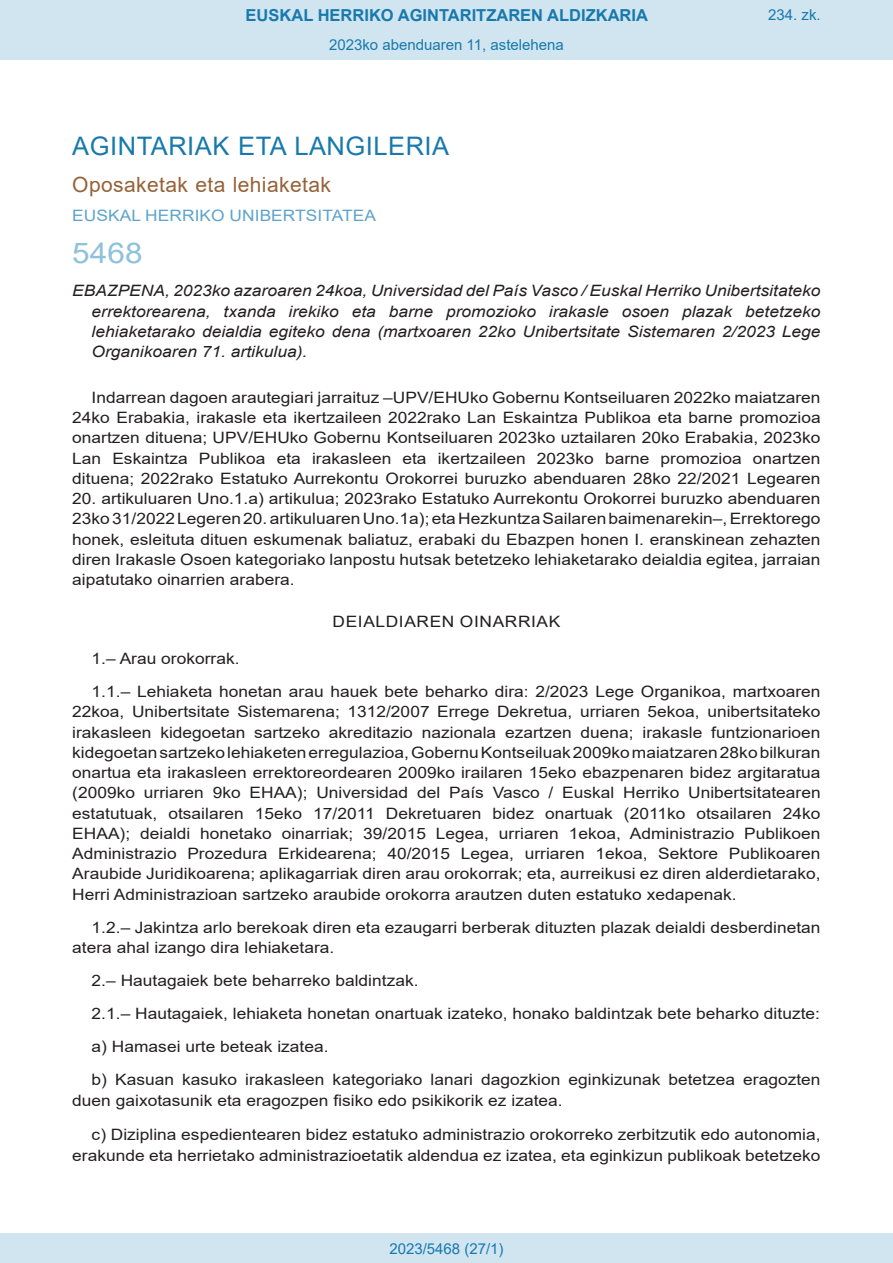
<style>
.page{position:relative;width:893px;height:1263px;background:#fff}
.page>*{position:absolute;margin:0;border:0;box-sizing:border-box;transform-origin:0 0}
.BOPVOrden{font:28.5px "Arial";color:#90c0db;scale:1.11 1}
.BOPVSeccion{font:25.5px "Arial";letter-spacing:.02em;color:#1879ad}
.BOPVSubseccion{font:21px "Arial";letter-spacing:.02em;color:#956338}
.t1{font:700 16.5px "Arial";color:#1879ad}
.BOPVDetalle{font:15.6px/20.2px "Arial";color:#231f20;text-align:justify;scale:1.11 1}
.BOPVTitulo{font:italic 15.6px/20.2px "Arial";color:#231f20;text-align:justify;scale:1.11 1}
.BOPVOrganismo{font:15.6px "Arial";letter-spacing:.005em;color:#5ea4ca;scale:1.11 1}
.BOPVClave{font:15.6px "Arial";letter-spacing:.035em;color:#231f20;scale:1.11 1}
.Paginacion_Centro{font:15px "Arial";color:#1879ad}
</style>
<div class="page">
<div style="left:0;top:0;width:893px;height:60px;background:#d0e5f0"></div>
<div style="left:0;top:1233px;width:893px;height:30px;background:#d0e5f0"></div>
<p class="t1" style="left:246px;top:3px;width:404px">EUSKAL HERRIKO AGINTARITZAREN ALDIZKARIA</p>
<p class="Paginacion_Centro" style="left:329px;top:35px;width:236px">2023ko abenduaren 11, astelehena</p>
<p class="Paginacion_Centro" style="left:768px;top:5px;width:54px">234. zk.</p>
<p class="BOPVSeccion" style="left:72px;top:128px;width:378px">AGINTARIAK ETA LANGILERIA</p>
<p class="BOPVSubseccion" style="left:72px;top:170px;width:260px">Oposaketak eta lehiaketak</p>
<p class="BOPVOrganismo" style="left:72px;top:205px;width:275px">EUSKAL HERRIKO UNIBERTSITATEA</p>
<p class="BOPVOrden" style="left:72px;top:234px;width:65px">5468</p>
<p class="BOPVTitulo" style="left:92px;top:281px;width:658px;text-indent:-19px">EBAZPENA, 2023ko azaroaren 24koa, Universidad del País Vasco / Euskal Herriko Unibertsitateko errektorearena, txanda irekiko eta barne promozioko irakasle osoen plazak betetzeko lehiaketarako deialdia egiteko dena (martxoaren 22ko Unibertsitate Sistemaren 2/2023 Lege Organikoaren 71. artikulua).</p>
<p class="BOPVDetalle" style="left:72px;top:387px;width:676px;text-indent:19px">Indarrean dagoen arautegiari jarraituz –UPV/EHUko Gobernu Kontseiluaren 2022ko maiatzaren 24ko Erabakia, irakasle eta ikertzaileen 2022rako Lan Eskaintza Publikoa eta barne promozioa onartzen dituena; UPV/EHUko Gobernu Kontseiluaren 2023ko uztailaren 20ko Erabakia, 2023ko Lan Eskaintza Publikoa eta irakasleen eta ikertzaileen 2023ko barne promozioa onartzen dituena; 2022rako Estatuko Aurrekontu Orokorrei buruzko abenduaren 28ko 22/2021 Legearen</p>
<p class="BOPVDetalle" style="left:72px;top:488px;width:676px">20. artikuluaren Uno.1.a) artikulua; 2023rako Estatuko Aurrekontu Orokorrei buruzko abenduaren 23ko 31/2022 Legeren 20. artikuluaren Uno.1a); eta Hezkuntza Sailaren baimenarekin–, Errektorego honek, esleituta dituen eskumenak baliatuz, erabaki du Ebazpen honen I. eranskinean zehazten diren Irakasle Osoen kategoriako lanpostu hutsak betetzeko lehiaketarako deialdia egitea, jarraian aipatutako oinarrien arabera.</p>
<p class="BOPVClave" style="left:332px;top:610px;width:207px">DEIALDIAREN OINARRIAK</p>
<p class="BOPVDetalle" style="left:92px;top:648px;width:135px">1.– Arau orokorrak.</p>
<p class="BOPVDetalle" style="left:72px;top:681px;width:676px;text-indent:19px">1.1.– Lehiaketa honetan arau hauek bete beharko dira: 2/2023 Lege Organikoa, martxoaren 22koa, Unibertsitate Sistemarena; 1312/2007 Errege Dekretua, urriaren 5ekoa, unibertsitateko irakasleen kidegoetan sartzeko akreditazio nazionala ezartzen duena; irakasle funtzionarioen kidegoetan sartzeko lehiaketen erregulazioa, Gobernu Kontseiluak 2009ko maiatzaren 28ko bilkuran onartua eta irakasleen errektoreordearen 2009ko irailaren 15eko ebazpenaren bidez argitaratua (2009ko urriaren 9ko EHAA); Universidad del País Vasco / Euskal Herriko Unibertsitatearen estatutuak, otsailaren 15eko 17/2011 Dekretuaren bidez onartuak (2011ko otsailaren 24ko EHAA); deialdi honetako oinarriak; 39/2015 Legea, urriaren 1ekoa, Administrazio Publikoen Administrazio Prozedura Erkidearena; 40/2015 Legea, urriaren 1ekoa, Sektore Publikoaren Araubide Juridikoarena; aplikagarriak diren arau orokorrak; eta, aurreikusi ez diren alderdietarako, Herri Administrazioan sartzeko araubide orokorra arautzen duten estatuko xedapenak.</p>
<p class="BOPVDetalle" style="left:72px;top:917px;width:676px;text-indent:19px">1.2.– Jakintza arlo berekoak diren eta ezaugarri berberak dituzten plazak deialdi desberdinetan atera ahal izango dira lehiaketara.</p>
<p class="BOPVDetalle" style="left:92px;top:970px;width:296px">2.– Hautagaiek bete beharreko baldintzak.</p>
<p class="BOPVDetalle" style="left:92px;top:1003px;width:658px">2.1.– Hautagaiek, lehiaketa honetan onartuak izateko, honako baldintzak bete beharko dituzte:</p>
<p class="BOPVDetalle" style="left:92px;top:1036px;width:215px">a) Hamasei urte beteak izatea.</p>
<p class="BOPVDetalle" style="left:72px;top:1069px;width:676px;line-height:21px;text-indent:19px">b) Kasuan kasuko irakasleen kategoriako lanari dagozkion eginkizunak betetzea eragozten duen gaixotasunik eta eragozpen fisiko edo psikikorik ez izatea.</p>
<p class="BOPVDetalle" style="left:72px;top:1123px;width:676px;line-height:21px;text-align:right">c) Diziplina espedientearen bidez estatuko administrazio orokorreko zerbitzutik edo autonomia, erakunde eta herrietako administrazioetatik aldendua ez izatea, eta eginkizun publikoak betetzeko</p>
<p class="Paginacion_Centro" style="left:389px;top:1238px;width:116px">2023/5468 (27/1)</p>
</div>
